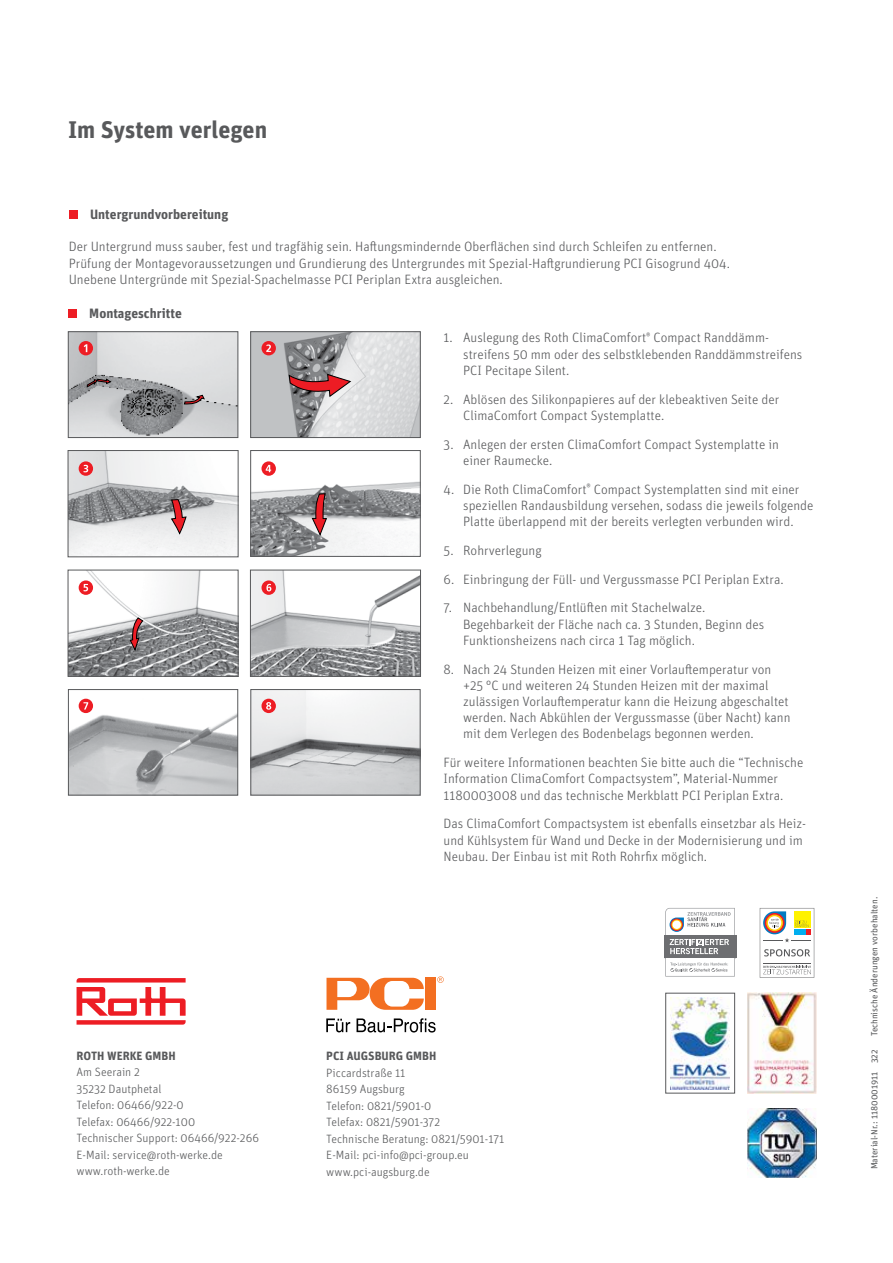
<style>
.page{position:relative;width:893px;height:1263px;background:#fff}
.page>*{position:absolute;margin:0;border:0;box-sizing:border-box;transform-origin:0 0}
.t1{font:700 24px "Unit OT";color:#58595b}
.t2{font:300 13.5px/16.2px "Unit OT";color:#58595b}
.t3{font:700 13.5px "Unit OT";color:#58595b}
.t4{font:300 12px/16.5px "Unit OT";color:#58595b}
.t5{font:700 12px "Unit OT";color:#58595b}
.t6{font:9px "Unit OT";color:#58595b}
</style>
<div class="page">
<div style="left:425px;top:978px;width:11px;height:32px;background:#f36f21"></div>
<svg style="left:326px;top:978px;width:98px;height:32px"></svg>
<svg style="left:437px;top:976px;width:7px;height:7px"></svg>
<svg style="left:326px;top:1018px;width:24px;height:14px"></svg>
<svg style="left:357px;top:1018px;width:79px;height:14px"></svg>
<svg style="left:77px;top:978px;width:109px;height:47px"></svg>
<img style="left:747px;top:1108px;width:69px;height:70px">
<img style="left:670px;top:997px;width:60px;height:92px">
<div style="left:665px;top:993px;width:70px;height:100px;border:1px solid #58595b"></div>
<img style="left:747px;top:993px;width:69px;height:100px">
<svg style="left:664px;top:908px;width:72px;height:68px"></svg>
<svg style="left:760px;top:908px;width:54px;height:70px"></svg>
<div style="left:69px;top:211px;width:8px;height:8px;background:#ed1d24"></div>
<img style="left:252px;top:572px;width:167px;height:103px">
<div style="left:250px;top:570px;width:171px;height:107px;border:1px solid #58595b"></div>
<img style="left:70px;top:572px;width:166px;height:103px">
<svg style="left:130px;top:618px;width:13px;height:32px"></svg>
<div style="left:68px;top:570px;width:170px;height:107px;border:1px solid #58595b"></div>
<img style="left:70px;top:452px;width:166px;height:103px">
<svg style="left:171px;top:499px;width:15px;height:35px"></svg>
<div style="left:68px;top:450px;width:170px;height:107px;border:1px solid #58595b"></div>
<img style="left:252px;top:465px;width:166px;height:90px">
<svg style="left:312px;top:493px;width:15px;height:42px"></svg>
<div style="left:250px;top:450px;width:170px;height:107px;border:1px solid #58595b"></div>
<img style="left:252px;top:333px;width:166px;height:103px">
<svg style="left:289px;top:374px;width:61px;height:23px"></svg>
<div style="left:250px;top:331px;width:170px;height:107px;border:1px solid #58595b"></div>
<img style="left:70px;top:333px;width:166px;height:103px">
<svg style="left:87px;top:379px;width:24px;height:8px"></svg>
<svg style="left:184px;top:395px;width:20px;height:9px"></svg>
<div style="left:68px;top:331px;width:170px;height:107px;border:1px solid #58595b"></div>
<img style="left:70px;top:698px;width:166px;height:95px">
<div style="left:68px;top:689px;width:170px;height:106px;border:1px solid #58595b"></div>
<img style="left:253px;top:691px;width:165px;height:102px">
<div style="left:251px;top:689px;width:169px;height:106px;border:1px solid #58595b"></div>
<div style="left:261px;top:699px;width:15px;height:14px;background:#ed1d24;border-radius:50%"></div>
<svg style="left:266px;top:702px;width:5px;height:8px"></svg>
<div style="left:79px;top:699px;width:14px;height:14px;background:#ed1d24;border-radius:50%"></div>
<svg style="left:83px;top:702px;width:5px;height:7px"></svg>
<svg style="left:261px;top:580px;width:15px;height:15px"></svg>
<svg style="left:266px;top:584px;width:5px;height:7px"></svg>
<svg style="left:79px;top:580px;width:14px;height:15px"></svg>
<svg style="left:84px;top:584px;width:4px;height:7px"></svg>
<svg style="left:261px;top:461px;width:15px;height:15px"></svg>
<svg style="left:266px;top:465px;width:5px;height:7px"></svg>
<svg style="left:79px;top:461px;width:14px;height:15px"></svg>
<svg style="left:83px;top:465px;width:5px;height:7px"></svg>
<div style="left:261px;top:341px;width:15px;height:14px;background:#ed1d24;border-radius:50%"></div>
<svg style="left:266px;top:344px;width:5px;height:8px"></svg>
<div style="left:79px;top:341px;width:14px;height:14px;background:#ed1d24;border-radius:50%"></div>
<svg style="left:84px;top:344px;width:3px;height:8px"></svg>
<div style="left:68px;top:309px;width:9px;height:9px;background:#ed1d24"></div>
<h1 class="t1" style="left:68px;top:114px;width:201px">Im System verlegen</h1>
<p class="t3" style="left:90px;top:206px;width:140px">Untergrundvorbereitung</p>
<p class="t2" style="left:69px;top:239px;width:663px">Der Untergrund muss sauber, fest und tragfähig sein. Haftungsmindernde Oberflächen sind durch Schleifen zu entfernen.<br>Prüfung der Montagevoraussetzungen und Grundierung des Untergrundes mit Spezial-Haftgrundierung PCI Gisogrund 404.<br>Unebene Untergründe mit Spezial-Spachelmasse PCI Periplan Extra ausgleichen.</p>
<p class="t3" style="left:89px;top:304px;width:94px">Montageschritte</p>
<p class="t2" style="left:463px;top:330px;width:341px;text-indent:-19px">1. Auslegung des Roth ClimaComfort<sup>®</sup> Compact Randdämm&shy;streifens 50 mm oder des selbstklebenden Randdämmstreifens<br>PCI Pecitape Silent.</p>
<p class="t2" style="left:463px;top:391px;width:318px;text-indent:-19px">2. Ablösen des Silikonpapieres auf der klebeaktiven Seite der<br>ClimaComfort Compact Systemplatte.</p>
<p class="t2" style="left:463px;top:436px;width:317px;text-indent:-19px">3. Anlegen der ersten ClimaComfort Compact Systemplatte in einer Raumecke.</p>
<p class="t2" style="left:463px;top:481px;width:352px;text-indent:-19px">4. Die Roth ClimaComfort<sup>®</sup> Compact Systemplatten sind mit einer speziellen Randausbildung versehen, sodass die jeweils folgende<br>Platte überlappend mit der bereits verlegten verbunden wird.</p>
<p class="t2" style="left:444px;top:542px;width:100px">5. Rohrverlegung</p>
<p class="t2" style="left:444px;top:571px;width:341px">6. Einbringung der Füll- und Vergussmasse PCI Periplan Extra.</p>
<p class="t2" style="left:463px;top:600px;width:303px;text-indent:-19px">7. Nachbehandlung/Entlüften mit Stachelwalze.<br>Begehbarkeit der Fläche nach ca. 3 Stunden, Beginn des<br>Funktionsheizens nach circa 1 Tag möglich.</p>
<p class="t2" style="left:463px;top:661px;width:329px;text-indent:-19px">8. Nach 24 Stunden Heizen mit einer Vorlauftemperatur von +25 °C und weiteren 24 Stunden Heizen mit der maximal zulässigen Vorlauftemperatur kann die Heizung abgeschaltet werden. Nach Abkühlen der Vergussmasse (über Nacht) kann mit dem Verlegen des Bodenbelags begonnen werden.</p>
<p class="t2" style="left:444px;top:754px;width:361px">Für weitere Informationen beachten Sie bitte auch die “Technische<br>Information ClimaComfort Compactsystem”, Material-Nummer<br>1180003008 und das technische Merkblatt PCI Periplan Extra.</p>
<p class="t2" style="left:444px;top:816px;width:364px">Das ClimaComfort Compactsystem ist ebenfalls einsetzbar als Heiz&shy;und Kühlsystem für Wand und Decke in der Modernisierung und im<br>Neubau. Der Einbau ist mit Roth Rohrfix möglich.</p>
<p class="t5" style="left:77px;top:1048px;width:101px">ROTH WERKE GMBH</p>
<p class="t4" style="left:77px;top:1064px;width:184px">Am Seerain 2<br>35232 Dautphetal<br>Telefon: 06466/922-0<br>Telefax: 06466/922-100<br>Technischer Support: 06466/922-266<br>E-Mail: service@roth-werke.de www.roth-werke.de</p>
<p class="t5" style="left:326px;top:1048px;width:112px">PCI AUGSBURG GMBH</p>
<p class="t4" style="left:326px;top:1064px;width:180px">Piccardstraße 11<br>86159 Augsburg<br>Telefon: 0821/5901-0<br>Telefax: 0821/5901-372<br>Technische Beratung: 0821/5901-171<br>E-Mail: pci-info@pci-group.eu www.pci-augsburg.de</p>
<p class="t6" style="left:869px;top:1036px;width:141px;rotate:-90deg">Technische Änderungen vorbehalten.</p>
<p class="t6" style="left:869px;top:1169px;width:121px;rotate:-90deg">Material-Nr.: 1180001911 322</p>
</div>
